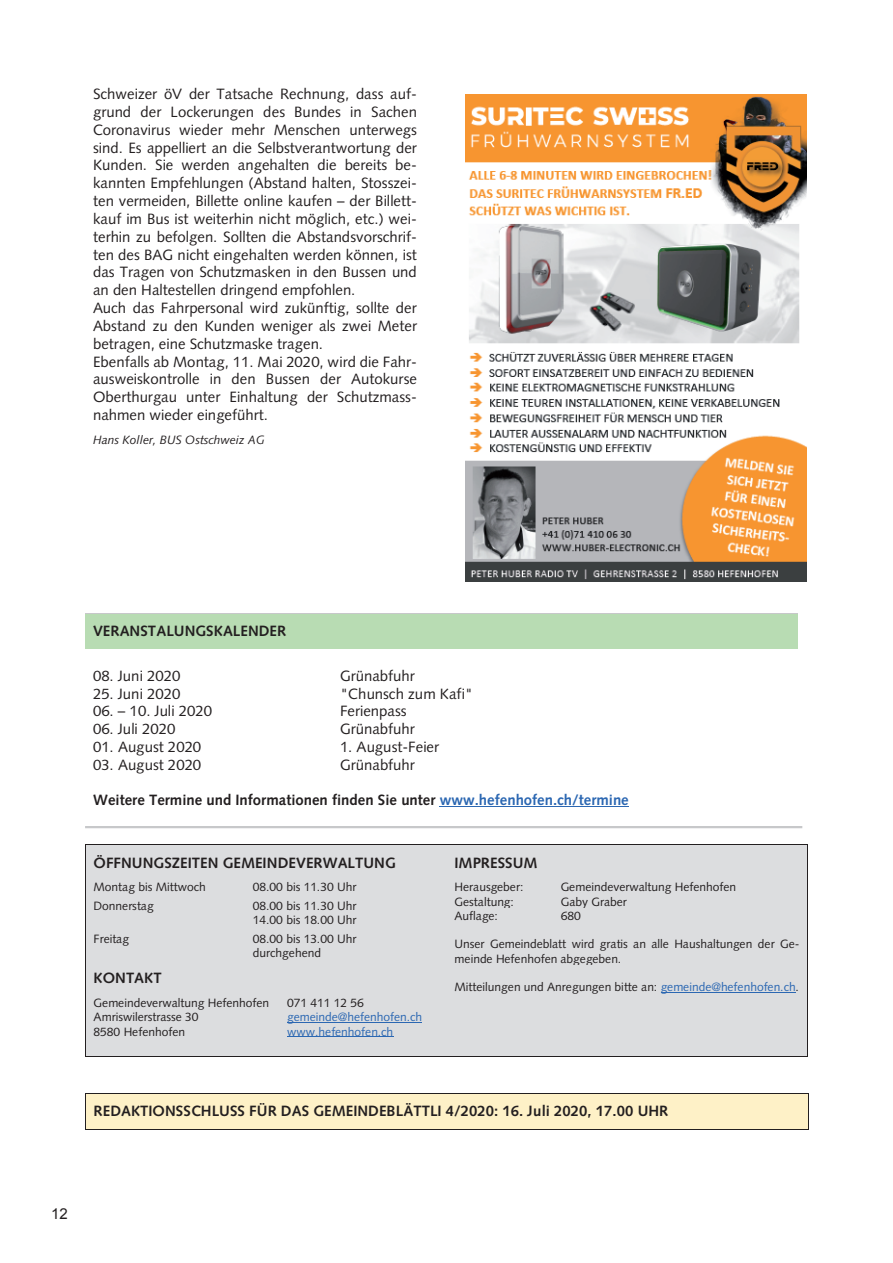
<style>
.page{position:relative;width:893px;height:1263px;background:#fff}
.page>*{position:absolute;margin:0;border:0;box-sizing:border-box;transform-origin:0 0}
.t1{font:15px/17.9px "Syntax LT Std";letter-spacing:.005em;color:#231f20}
.t2{font:700 15px "Syntax LT Std";color:#231f20}
.t3{font:15px "Arial";color:#231f20}
.t4{font:12px/14.2px "Syntax LT Std";letter-spacing:-.005em;color:#231f20}
.t5{font:12px "Syntax LT Std";letter-spacing:-.005em;color:#2b67b2}
.t6{font:italic 12px "Syntax LT Std";color:#231f20}
.s1{color:#2b67b2}
</style>
<div class="page">
<div style="left:85px;top:613px;width:712px;height:36px;background:#b8dcb3"></div>
<hr style="left:85px;top:613px;width:340px;height:1px;background:#c7c8ca">
<hr style="left:426px;top:613px;width:52px;height:1px;background:#c7c8ca">
<hr style="left:479px;top:613px;width:318px;height:1px;background:#c7c8ca">
<hr style="left:440px;top:806px;width:189px;height:1px;background:#2b67b2">
<div style="left:86px;top:845px;width:360px;height:211px;background:#dcdddf"></div>
<hr style="left:287px;top:1022px;width:135px;height:1px;background:#2b67b2">
<hr style="left:287px;top:1036px;width:106px;height:1px;background:#2b67b2">
<div style="left:446px;top:845px;width:361px;height:211px;background:#dcdddf"></div>
<hr style="left:661px;top:992px;width:135px;height:1px;background:#2b67b2">
<hr style="left:86px;top:844px;width:360px;height:1px;background:#231f20">
<hr style="left:447px;top:844px;width:360px;height:1px;background:#231f20">
<hr style="left:85px;top:845px;width:1px;height:211px;background:#231f20">
<hr style="left:807px;top:845px;width:1px;height:211px;background:#231f20">
<hr style="left:86px;top:1056px;width:360px;height:1px;background:#231f20">
<hr style="left:447px;top:1056px;width:360px;height:1px;background:#231f20">
<div style="left:86px;top:1093px;width:722px;height:36px;background:#fef1c7"></div>
<hr style="left:86px;top:1093px;width:722px;height:1px;background:#231f20">
<hr style="left:85px;top:1093px;width:1px;height:36px;background:#231f20">
<hr style="left:86px;top:1129px;width:722px;height:1px;background:#231f20">
<hr style="left:808px;top:1093px;width:1px;height:36px;background:#231f20">
<hr style="left:85px;top:826px;width:717px;height:2px;background:#c7c8ca">
<img style="left:466px;top:94px;width:340px;height:488px">
<p class="t1" style="left:93px;top:85px;width:325px">Schweizer öV der Tatsache Rechnung, dass auf&shy;grund der Lockerungen des Bundes in Sachen Coronavirus wieder mehr Menschen unterwegs sind. Es appelliert an die Selbstverantwortung der Kunden. Sie werden angehalten die bereits be&shy;kannten Empfehlungen (Abstand halten, Stosszei&shy;ten vermeiden, Billette online kaufen – der Billett&shy;kauf im Bus ist weiterhin nicht möglich, etc.) wei&shy;terhin zu befolgen. Sollten die Abstandsvorschrif&shy;ten des BAG nicht eingehalten werden können, ist das Tragen von Schutzmasken in den Bussen und an den Haltestellen dringend empfohlen.<br>Auch das Fahrpersonal wird zukünftig, sollte der Abstand zu den Kunden weniger als zwei Meter betragen, eine Schutzmaske tragen.<br>Ebenfalls ab Montag, 11. Mai 2020, wird die Fahr&shy;ausweiskontrolle in den Bussen der Autokurse Oberthurgau unter Einhaltung der Schutzmass&shy;nahmen wieder eingeführt.</p>
<p class="t6" style="left:93px;top:433px;width:173px">Hans Koller, BUS Ostschweiz AG</p>
<p class="t2" style="left:93px;top:622px;width:195px">VERANSTALUNGSKALENDER</p>
<p class="t1" style="left:93px;top:666px;width:89px">08. Juni 2020</p>
<p class="t1" style="left:340px;top:666px;width:76px">Grünabfuhr</p>
<p class="t1" style="left:93px;top:684px;width:89px">25. Juni 2020</p>
<p class="t1" style="left:340px;top:684px;width:135px">"Chunsch zum Kafi"</p>
<p class="t1" style="left:93px;top:702px;width:120px">06. – 10. Juli 2020</p>
<p class="t1" style="left:340px;top:702px;width:68px">Ferienpass</p>
<p class="t1" style="left:93px;top:720px;width:84px">06. Juli 2020</p>
<p class="t1" style="left:340px;top:720px;width:76px">Grünabfuhr</p>
<p class="t1" style="left:93px;top:738px;width:110px">01. August 2020</p>
<p class="t1" style="left:340px;top:738px;width:101px">1. August-Feier</p>
<p class="t1" style="left:93px;top:756px;width:110px">03. August 2020</p>
<p class="t1" style="left:340px;top:756px;width:76px">Grünabfuhr</p>
<p class="t2" style="left:93px;top:791px;width:537px">Weitere Termine und Informationen finden Sie unter <span class="s1">www.hefenhofen.ch/termine</span></p>
<p class="t2" style="left:94px;top:854px;width:304px">ÖFFNUNGSZEITEN GEMEINDEVERWALTUNG</p>
<p class="t4" style="left:94px;top:880px;width:114px">Montag bis Mittwoch</p>
<p class="t4" style="left:253px;top:880px;width:105px">08.00 bis 11.30 Uhr</p>
<p class="t4" style="left:94px;top:899px;width:62px">Donnerstag</p>
<p class="t4" style="left:253px;top:899px;width:105px">08.00 bis 11.30 Uhr<br>14.00 bis 18.00 Uhr</p>
<p class="t4" style="left:94px;top:932px;width:37px">Freitag</p>
<p class="t4" style="left:253px;top:932px;width:105px">08.00 bis 13.00 Uhr durchgehend</p>
<p class="t2" style="left:94px;top:970px;width:70px">KONTAKT</p>
<p class="t4" style="left:94px;top:996px;width:177px">Gemeindeverwaltung Hefenhofen</p>
<p class="t4" style="left:287px;top:996px;width:78px">071 411 12 56</p>
<p class="t4" style="left:94px;top:1010px;width:106px">Amriswilerstrasse 30</p>
<p class="t5" style="left:287px;top:1010px;width:137px">gemeinde@hefenhofen.ch</p>
<p class="t4" style="left:94px;top:1024px;width:93px">8580 Hefenhofen</p>
<p class="t5" style="left:287px;top:1024px;width:108px">www.hefenhofen.ch</p>
<p class="t2" style="left:454px;top:854px;width:85px">IMPRESSUM</p>
<p class="t4" style="left:454px;top:880px;width:70px">Herausgeber:</p>
<p class="t4" style="left:561px;top:880px;width:177px">Gemeindeverwaltung Hefenhofen</p>
<p class="t4" style="left:454px;top:894px;width:61px">Gestaltung:</p>
<p class="t4" style="left:561px;top:894px;width:68px">Gaby Graber</p>
<p class="t4" style="left:454px;top:909px;width:45px">Auflage:</p>
<p class="t4" style="left:561px;top:909px;width:22px">680</p>
<p class="t4" style="left:454px;top:937px;width:346px">Unser Gemeindeblatt wird gratis an alle Haushaltungen der Ge&shy;meinde Hefenhofen abgegeben.</p>
<p class="t4" style="left:454px;top:980px;width:346px">Mitteilungen und Anregungen bitte an: <span class="s1">gemeinde@hefenhofen.ch</span>.</p>
<p class="t2" style="left:94px;top:1102px;width:576px">REDAKTIONSSCHLUSS FÜR DAS GEMEINDEBLÄTTLI 4/2020: 16. Juli 2020, 17.00 UHR</p>
<p class="t3" style="left:51px;top:1203px;width:18px">12</p>
</div>
